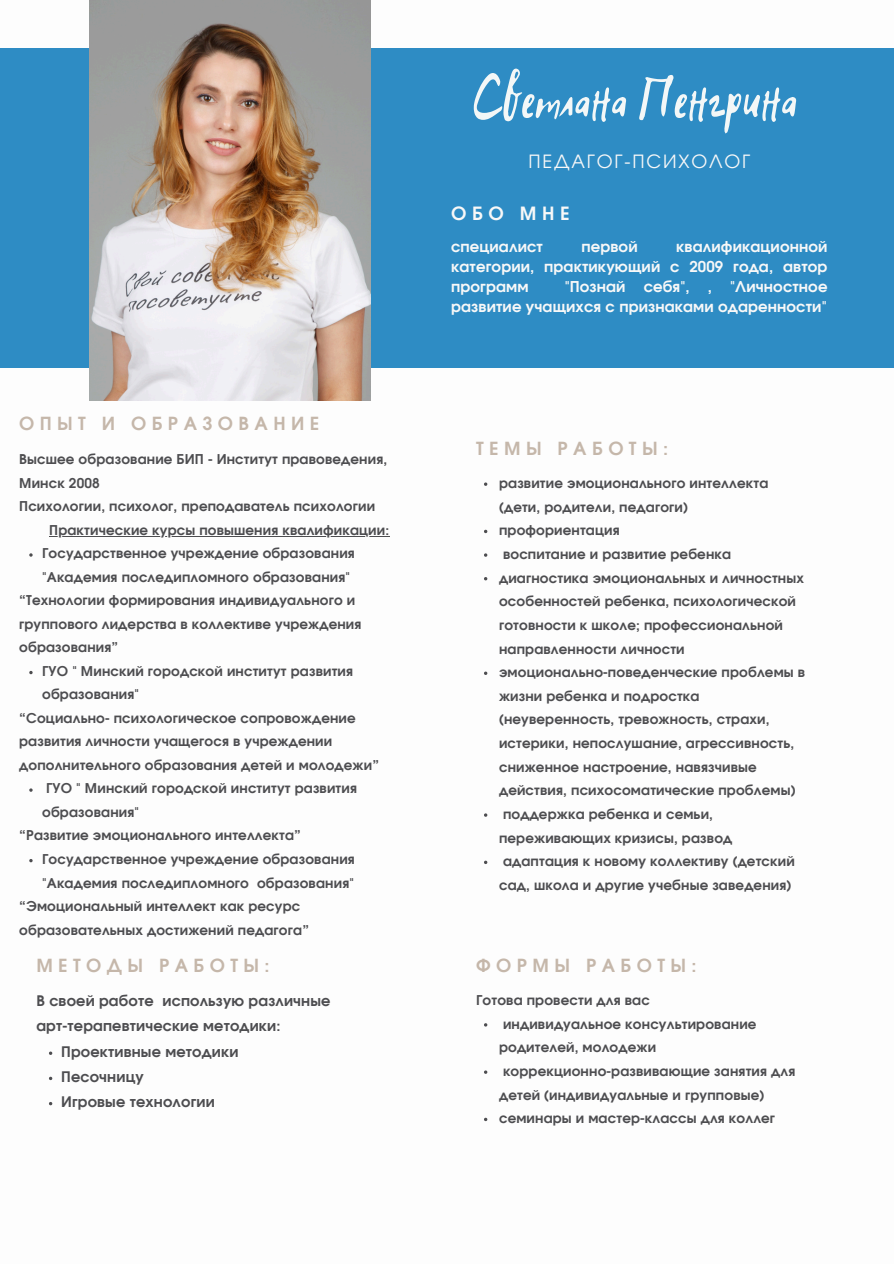
<style>
.page{position:relative;width:894px;height:1264px;background:#fff}
.page>*{position:absolute;margin:0;border:0;box-sizing:border-box;transform-origin:0 0}
.t1{font:59.55px "Hitch Hike";color:#f3f7f7}
.t2{font:18.3px "Evolventa";letter-spacing:.1em;color:#f8f8f8}
.t3{font:700 18.3px "Evolventa";letter-spacing:.3em;color:#f8f8f8}
.t4{font:700 18px "Evolventa";letter-spacing:.3em;color:#c5b7aa}
.t5{font:700 15px/20.2px "Evolventa";letter-spacing:.01em;color:#f8f8f8;text-align:justify}
.t6{font:700 14.55px/25.2px "Evolventa";letter-spacing:.015em;color:#4d4d50}
.t7{font:700 13.5px/23.5px "Evolventa";letter-spacing:.015em;color:#4d4d50}
</style>
<div class="page">
<div style="left:0;top:48px;width:893px;height:320px;background:#2e8cc4"></div>
<img style="left:89px;top:0;width:282px;height:400px">
<hr style="left:49px;top:535px;width:340px;height:1px;background:#4d4d50">
<svg style="left:29px;top:553px;width:4px;height:3px"></svg>
<svg style="left:29px;top:671px;width:4px;height:3px"></svg>
<svg style="left:29px;top:859px;width:4px;height:3px"></svg>
<svg style="left:484px;top:482px;width:3px;height:4px"></svg>
<svg style="left:484px;top:553px;width:3px;height:4px"></svg>
<svg style="left:484px;top:671px;width:3px;height:4px"></svg>
<h2 class="t4" style="left:19px;top:416px;width:301px">ОПЫТ И ОБРАЗОВАНИЕ</h2>
<h4 class="t7" style="left:19px;top:448px;width:369px">Высшее образование БИП - Институт правоведения,<br>Минск 2008<br>Психологии, психолог, преподаватель психологии</h4>
<h2 class="t7" style="left:49px;top:519px;width:341px">Практические курсы повышения квалификации:</h2>
<h2 class="t7" style="left:42px;top:542px;width:314px">Государственное учреждение образования</h2>
<h2 class="t7" style="left:42px;top:566px;width:309px">"Академия последипломного образования"</h2>
<h2 class="t7" style="left:19px;top:589px;width:337px">“Технологии формирования индивидуального и</h2>
<h2 class="t7" style="left:19px;top:613px;width:343px">группового лидерства в коллективе учреждения</h2>
<h4 class="t7" style="left:42px;top:636px;width:312px;text-indent:-23px">образования”<br>ГУО " Минский городской институт развития</h4>
<p class="t7" style="left:19px;top:683px;width:338px;text-indent:23px">образования"<br>“Социально- психологическое сопровождение развития личности учащегося в учреждении</p>
<h4 class="t7" style="left:19px;top:754px;width:361px;text-align:center">дополнительного образования детей и молодежи”<br>ГУО " Минский городской институт развития</h4>
<p class="t7" style="left:42px;top:801px;width:98px">образования"</p>
<p class="t7" style="left:19px;top:824px;width:283px">“Развитие эмоционального интеллекта”</p>
<p class="t7" style="left:42px;top:848px;width:314px">Государственное учреждение образования</p>
<h4 class="t7" style="left:19px;top:871px;width:336px;text-indent:23px">"Академия последипломного образования" “Эмоциональный интеллект как ресурс</h4>
<p class="t7" style="left:19px;top:918px;width:291px">образовательных достижений педагога”</p>
<p class="t4" style="left:36px;top:957px;width:235px">МЕТОДЫ РАБОТЫ:</p>
<p class="t6" style="left:36px;top:989px;width:295px">В своей работе использую различные арт-терапевтические методики:</p>
<p class="t6" style="left:61px;top:1039px;width:179px">Проективные методики</p>
<h2 class="t6" style="left:61px;top:1064px;width:84px">Песочницу</h2>
<p class="t6" style="left:61px;top:1089px;width:155px">Игровые технологии</p>
<h3 class="t1" style="left:472px;top:62px;width:327px">Светлана Пенгрина</h3>
<p class="t2" style="left:528px;top:153px;width:223px">ПЕДАГОГ-ПСИХОЛОГ</p>
<p class="t3" style="left:451px;top:205px;width:120px">ОБО МНЕ</p>
<h1 class="t5" style="left:451px;top:237px;width:93px">специалист</h1>
<h1 class="t5" style="left:581px;top:237px;width:58px">первой</h1>
<h1 class="t5" style="left:451px;top:237px;width:378px;text-indent:225px">квалификационной категории, практикующий с 2009 года, автор программ</h1>
<h1 class="t5" style="left:451px;top:277px;width:378px;text-align:right">"Познай себя", , "Личностное<br>развитие учащихся с признаками одаренности"</h1>
<p class="t4" style="left:476px;top:440px;width:193px">ТЕМЫ РАБОТЫ:</p>
<p class="t7" style="left:499px;top:472px;width:271px">развитие эмоционального интеллекта (дети, родители, педагоги)</p>
<p class="t7" style="left:499px;top:519px;width:122px">профориентация</p>
<p class="t7" style="left:503px;top:543px;width:229px">воспитание и развитие ребенка</p>
<p class="t7" style="left:499px;top:567px;width:306px">диагностика эмоциональных и личностных особенностей ребенка, психологической готовности к школе; профессиональной направленности личности</p>
<p class="t7" style="left:499px;top:661px;width:307px">эмоционально-поведенческие проблемы в жизни ребенка и подростка (неуверенность, тревожность, страхи, истерики, непослушание, агрессивность, сниженное настроение, навязчивые действия, психосоматические проблемы)</p>
<h2 class="t7" style="left:499px;top:803px;width:235px">поддержка ребенка и семьи, переживающих кризисы, развод</h2>
<h4 class="t7" style="left:499px;top:850px;width:297px">адаптация к новому коллективу (детский сад, школа и другие учебные заведения)</h4>
<h4 class="t4" style="left:476px;top:957px;width:222px">ФОРМЫ РАБОТЫ:</h4>
<p class="t7" style="left:476px;top:989px;width:175px">Готова провести для вас</p>
<h4 class="t7" style="left:499px;top:1012px;width:259px">индивидуальное консультирование родителей, молодежи</h4>
<h2 class="t7" style="left:499px;top:1060px;width:297px">коррекционно-развивающие занятия для детей (индивидуальные и групповые)</h2>
<h4 class="t7" style="left:499px;top:1107px;width:277px">семинары и мастер-классы для коллег</h4>
</div>
